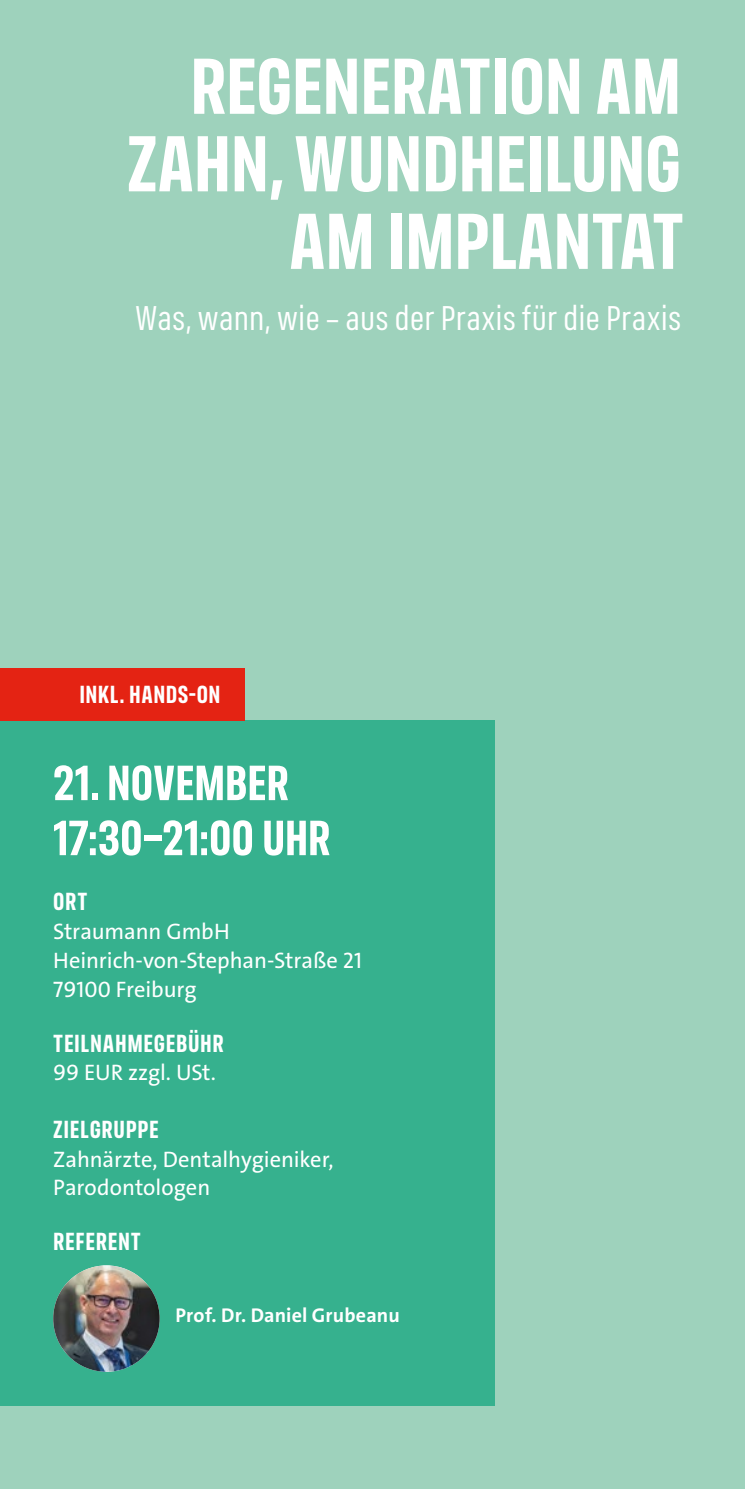
<style>
.page{position:relative;width:745px;height:1489px;background:#fff}
.page>*{position:absolute;margin:0;border:0;box-sizing:border-box;transform-origin:0 0}
._1_Head_innen_32pt_zwei_dreizeiler{font:700 80px/77.5px "FS Industrie Cd";letter-spacing:-.005em;color:#fff;text-align:right}
._7_Infobox_Datum_Uhrzeit{font:700 50px "FS Industrie Cd";letter-spacing:-.005em;color:#fff}
._2_Subline_innen_14pt{font:35px "FS Industrie Cd";letter-spacing:.005em;color:#fff}
._7_Infobox_Head_Detailangaben_11pt{font:700 25px "FS Industrie Cd";letter-spacing:.025em;color:#fff}
._6_Head_Detailangaben_10pt{font:700 25px "FS Industrie Cd";letter-spacing:.02em;color:#fff}
._7_Infobox_Detailangaben{font:22.5px/28.8px "The Sans LP5 Plain";letter-spacing:-.005em;color:#fff}
._6_Detailangaben_8pt{font:20px "The Sans LP7 Bld";letter-spacing:.005em;color:#fff}
</style>
<div class="page">
<div style="left:0;top:0;width:744px;height:1488px;background:#9ed2bc"></div>
<div style="left:0;top:719px;width:494px;height:686px;background:#36b18e"></div>
<div style="left:0;top:668px;width:244px;height:53px;background:#e42313"></div>
<img style="left:53px;top:1265px;width:106px;height:106px;border-radius:53px">
<p class="_1_Head_innen_32pt_zwei_dreizeiler" style="left:127px;top:47px;width:558px">REGENERATION AM<br>ZAHN, WUNDHEILUNG<br>AM IMPLANTAT</p>
<p class="_2_Subline_innen_14pt" style="left:135px;top:298px;width:547px">Was, wann, wie – aus der Praxis für die Praxis</p>
<p class="_6_Head_Detailangaben_10pt" style="left:79px;top:679px;width:142px">INKL. HANDS-ON</p>
<p class="_7_Infobox_Datum_Uhrzeit" style="left:53px;top:752px;width:237px">21. NOVEMBER</p>
<p class="_7_Infobox_Datum_Uhrzeit" style="left:53px;top:807px;width:278px">17:30–21:00 UHR</p>
<p class="_7_Infobox_Head_Detailangaben_11pt" style="left:53px;top:886px;width:36px">ORT</p>
<p class="_7_Infobox_Detailangaben" style="left:53px;top:917px;width:310px">Straumann GmbH<br>Heinrich-von-Stephan-Straße 21<br>79100 Freiburg</p>
<p class="_7_Infobox_Head_Detailangaben_11pt" style="left:53px;top:1027px;width:172px">TEILNAHMEGEBÜHR</p>
<p class="_7_Infobox_Detailangaben" style="left:53px;top:1058px;width:164px">99 EUR zzgl. USt.</p>
<p class="_7_Infobox_Head_Detailangaben_11pt" style="left:53px;top:1113px;width:107px">ZIELGRUPPE</p>
<p class="_7_Infobox_Detailangaben" style="left:53px;top:1144px;width:282px">Zahnärzte, Dentalhygieniker,<br>Parodontologen</p>
<p class="_7_Infobox_Head_Detailangaben_11pt" style="left:53px;top:1226px;width:89px">REFERENT</p>
<p class="_6_Detailangaben_8pt" style="left:175px;top:1302px;width:225px">Prof. Dr. Daniel Grubeanu</p>
</div>
